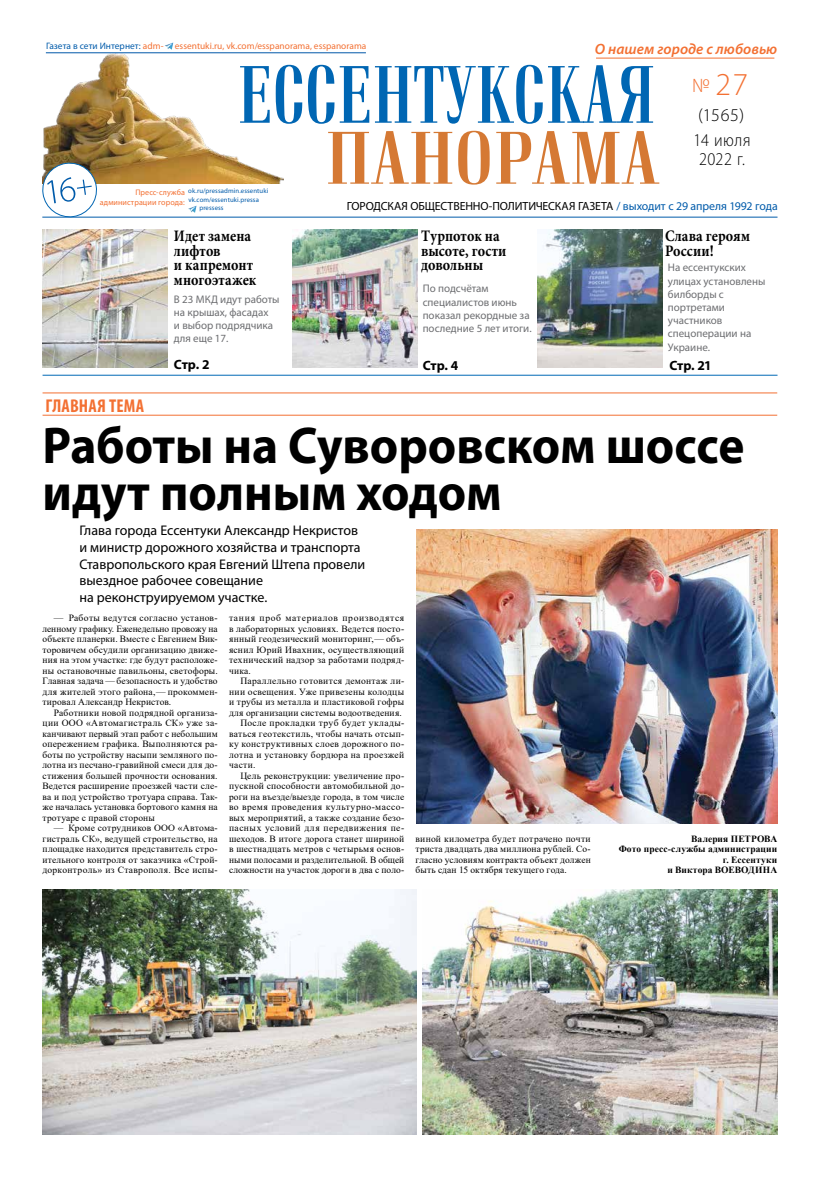
<style>
.page{position:relative;width:834px;height:1179px;background:#fff}
.page>*{position:absolute;margin:0;border:0;box-sizing:border-box;transform-origin:0 0}
.t1{font:700 52px/46.8px "Myriad Pro";color:#000;scale:.95 1}
.t2{font:300 32px "Myriad Pro";color:#f37032}
.t3{font:700 condensed 18.6px "Myriad Pro";letter-spacing:.01em;color:#f37032}
.t4{font:300 18px/19px "Myriad Pro";letter-spacing:.03em;color:#000;text-align:center;scale:.9 1}
.t5{font:300 18px "Myriad Pro";letter-spacing:.03em;color:#000}
.t6{font:700 16px/14.4px "Minion Pro";letter-spacing:.01em;color:#000;scale:.88 1}
.t7{font:italic 600 15px "Myriad Pro";letter-spacing:.005em;color:#f37032}
.t8{font:14px/16.8px "Myriad Pro";color:#000}
.t9{font:700 13.5px "Myriad Pro";letter-spacing:-.02em;color:#000}
.t10{font:11.8px "Myriad Pro";letter-spacing:-.01em;color:#000}
.t11{font:11px/13.2px "Myriad Pro";color:#6d6e71}
.t12{font:9.5px/10.5px "Times New Roman";letter-spacing:.02em;color:#000;text-align:justify}
.t13{font:700 9.5px/10.5px "Times New Roman";letter-spacing:.01em;color:#000;text-align:right}
.t14{font:9.5px "Times New Roman";letter-spacing:.04em;color:#000}
.t15{font:9.5px "Times New Roman";color:#000}
.t16{font:9.5px "Times New Roman";letter-spacing:.045em;color:#000}
.t17{font:9.4px "Myriad Pro";color:#f37032}
.t18{font:8.1px/10.2px "Myriad Pro";letter-spacing:.01em;color:#f37032;text-align:right}
.t19{font:6.8px "Myriad Pro";letter-spacing:.015em;color:#005baa}
.s1{color:#005baa}
.s2{font-size:20px}
</style>
<div class="page">
<svg style="left:42px;top:42px;width:736px;height:176px"></svg>
<img style="left:43px;top:229px;width:124px;height:138px">
<img style="left:292px;top:229px;width:125px;height:138px">
<img style="left:537px;top:229px;width:125px;height:138px">
<hr style="left:43px;top:375px;width:734px;height:1px;background:#0069b5">
<hr style="left:43px;top:392px;width:734px;height:1px;background:#f37032">
<hr style="left:43px;top:415px;width:734px;height:1px;background:#f37032">
<img style="left:417px;top:530px;width:360px;height:294px">
<img style="left:43px;top:890px;width:373px;height:245px">
<img style="left:422px;top:890px;width:355px;height:245px">
<p class="t17" style="left:46px;top:40px;width:322px"><span class="s1">Газета в сети Интернет:</span> adm- essentuki.ru, vk.com/esspanorama, esspanorama</p>
<h3 class="t7" style="left:595px;top:39px;width:184px">О нашем городе с любовью</h3>
<h2 class="t2" style="left:692px;top:65px;width:57px"><span class="s2">№</span>27</h2>
<h3 class="t5" style="left:698px;top:104px;width:47px">(1565)</h3>
<h3 class="t4" style="left:693px;top:130px;width:65px">14 июля<br>2022 г.</h3>
<p class="t18" style="left:100px;top:187px;width:86px">Пресс-служба администрации города:</p>
<p class="t19" style="left:188px;top:187px;width:81px">ok.ru/pressadmin.essentuki</p>
<p class="t19" style="left:188px;top:195px;width:72px">vk.com/essentuki.pressa</p>
<p class="t19" style="left:199px;top:204px;width:26px">pressess</p>
<h3 class="t6" style="left:174px;top:229px;width:95px">Идет замена лифтов<br>и капремонт многоэтажек</h3>
<p class="t11" style="left:174px;top:292px;width:107px">В 23 МКД идут работы на крышах, фасадах<br>и выбор подрядчика для еще 17.</p>
<h3 class="t9" style="left:174px;top:356px;width:37px">Стр. 2</h3>
<p class="t10" style="left:347px;top:199px;width:432px">ГОРОДСКАЯ ОБЩЕСТВЕННО-ПОЛИТИЧЕСКАЯ ГАЗЕТА <span class="s1">/ выходит с 29 апреля 1992 года</span></p>
<h3 class="t6" style="left:421px;top:229px;width:98px">Турпоток на высоте, гости довольны</h3>
<p class="t11" style="left:422px;top:282px;width:110px">По подсчётам специалистов июнь показал рекордные за последние 5 лет итоги.</p>
<h3 class="t9" style="left:422px;top:356px;width:37px">Стр. 4</h3>
<h3 class="t6" style="left:665px;top:229px;width:98px">Слава героям<br>России!</h3>
<p class="t11" style="left:667px;top:261px;width:99px">На ессентукских улицах установлены билборды с портретами участников спецоперации на<br>Украине.</p>
<h3 class="t9" style="left:669px;top:356px;width:44px">Стр. 21</h3>
<h3 class="t3" style="left:46px;top:394px;width:100px">ГЛАВНАЯ ТЕМА</h3>
<h1 class="t1" style="left:43px;top:420px;width:740px">Работы на Суворовском шоссе идут полным ходом</h1>
<h3 class="t8" style="left:79px;top:522px;width:287px">Глава города Ессентуки Александр Некристов и министр дорожного хозяйства и транспорта Ставропольского края Евгений Штепа провели выездное рабочее совещание<br>на реконструируемом участке.</h3>
<p class="t12" style="left:43px;top:612px;width:177px;text-indent:11px">— Работы ведутся согласно установ&shy;ленному графику. Еженедельно провожу на объекте планерки. Вместе с Евгением Вик&shy;торовичем обсудили организацию движе&shy;ния на этом участке: где будут расположе&shy;ны остановочные павильоны, светофоры.<br>Главная задача — безопасность и удобство для жителей этого района,— прокоммен&shy;тировал Александр Некристов.</p>
<p class="t12" style="left:43px;top:707px;width:177px;text-indent:11px">Работники новой подрядной организа&shy;ции ООО «Автомагистраль СК» уже за&shy;канчивают первый этап работ с небольшим опережением графика. Выполняются ра&shy;боты по устройству насыпи земляного по&shy;лотна из песчано-гравийной смеси для до&shy;стижения большей прочности основания.<br>Ведется расширение проезжей части сле&shy;ва и под устройство тротуара справа. Так&shy;же началась установка бортового камня на тротуаре с правой стороны</p>
<p class="t12" style="left:43px;top:822px;width:177px;text-indent:11px">— Кроме сотрудников ООО «Автома&shy;гистраль СК», ведущей строительство, на площадке находится представитель стро&shy;ительного контроля от заказчика «Строй&shy;дорконтроль» из Ставрополя. Все испы-</p>
<p class="t12" style="left:229px;top:612px;width:177px">тания проб материалов производятся в лабораторных условиях. Ведется посто&shy;янный геодезический мониторинг,— объ&shy;яснил Юрий Ивахник, осуществляющий технический надзор за работами подряд&shy;чика.</p>
<p class="t12" style="left:240px;top:675px;width:165px">Параллельно готовится демонтаж ли-</p>
<p class="t12" style="left:229px;top:686px;width:177px">нии освещения. Уже привезены колодцы</p>
<p class="t12" style="left:229px;top:696px;width:177px">и трубы из металла и пластиковой гофры</p>
<p class="t12" style="left:229px;top:707px;width:174px">для организации системы водоотведения.</p>
<p class="t14" style="left:240px;top:716px;width:165px">После прокладки труб будет уклады-</p>
<p class="t12" style="left:229px;top:728px;width:177px">ваться геотекстиль, чтобы начать отсып-</p>
<p class="t12" style="left:229px;top:738px;width:177px">ку конструктивных слоев дорожного по-</p>
<p class="t12" style="left:229px;top:749px;width:177px">лотна и установку бордюра на проезжей</p>
<p class="t12" style="left:229px;top:759px;width:28px">части.</p>
<p class="t12" style="left:240px;top:770px;width:165px">Цель реконструкции: увеличение про-</p>
<p class="t12" style="left:229px;top:780px;width:177px">пускной способности автомобильной до-</p>
<p class="t12" style="left:229px;top:791px;width:177px">роги на въезде/выезде города, в том числе</p>
<p class="t14" style="left:229px;top:800px;width:177px">во время проведения культурно-массо-</p>
<p class="t12" style="left:229px;top:812px;width:177px">вых мероприятий, а также создание безо-</p>
<p class="t16" style="left:229px;top:821px;width:177px">пасных условий для передвижения пе-</p>
<p class="t12" style="left:229px;top:833px;width:177px">шеходов. В итоге дорога станет шириной</p>
<p class="t12" style="left:229px;top:843px;width:177px">в шестнадцать метров с четырьмя основ-</p>
<p class="t15" style="left:229px;top:853px;width:177px">ными полосами и разделительной. В общей</p>
<p class="t12" style="left:229px;top:864px;width:177px">сложности на участок дороги в два с поло-</p>
<p class="t12" style="left:415px;top:833px;width:177px">виной километра будет потрачено почти триста двадцать два миллиона рублей. Со&shy;гласно условиям контракта объект должен быть сдан 15 октября текущего года.</p>
<p class="t13" style="left:618px;top:833px;width:160px">Валерия ПЕТРОВА<br>Фото пресс-службы администрации г. Ессентуки<br>и Виктора ВОЕВОДИНА</p>
</div>
